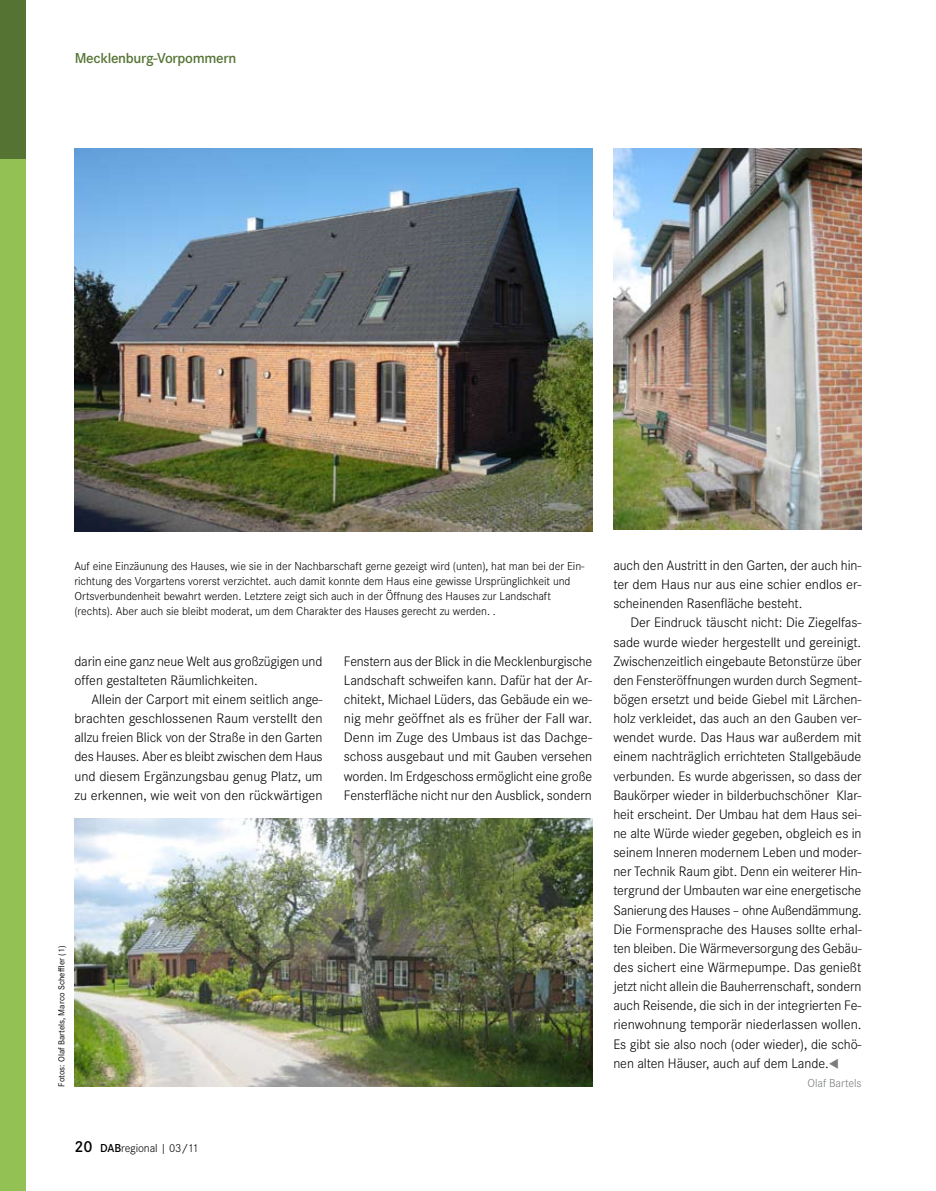
<style>
.page{position:relative;width:936px;height:1191px;background:#fff}
.page>*{position:absolute;margin:0;border:0;box-sizing:border-box;transform-origin:0 0}
.t1{font:600 15px "Corporate S";letter-spacing:-.02em;color:#557434}
.t2{font:300 14.25px/19.2px "Corporate S";letter-spacing:-.005em;color:#000;text-align:justify}
.t3{font:300 12px/15px "Corporate S";letter-spacing:-.005em;color:#000}
.t4{font:300 12px "Corporate S";letter-spacing:-.005em;color:#7b7c7e}
.t5{font:9px "Corporate S";color:#000}
.s1{color:#7b7c7e}
.s2{font-weight:600;font-size:16.5px}
.s3{font-weight:600}
</style>
<div class="page">
<div style="left:0;top:0;width:26px;height:1191px;background:#94c154"></div>
<div style="left:0;top:0;width:26px;height:159px;background:#557434"></div>
<img style="left:74px;top:149px;width:518px;height:382px">
<img style="left:74px;top:819px;width:518px;height:267px">
<img style="left:613px;top:149px;width:248px;height:381px">
<p class="t1" style="left:75px;top:49px;width:163px">Mecklenburg-Vorpommern</p>
<p class="t3" style="left:74px;top:558px;width:511px">Auf eine Einzäunung des Hauses, wie sie in der Nachbarschaft gerne gezeigt wird (unten), hat man bei der Ein&shy;richtung des Vorgartens vorerst verzichtet. auch damit konnte dem Haus eine gewisse Ursprünglichkeit und Ortsverbundenheit bewahrt werden. Letztere zeigt sich auch in der Öffnung des Hauses zur Landschaft (rechts). Aber auch sie bleibt moderat, um dem Charakter des Hauses gerecht zu werden. .</p>
<p class="t2" style="left:74px;top:651px;width:249px">darin eine ganz neue Welt aus großzügigen und offen gestalteten Räumlichkeiten.</p>
<p class="t2" style="left:74px;top:690px;width:250px;text-indent:17px">Allein der Carport mit einem seitlich ange&shy;brachten geschlossenen Raum verstellt den allzu freien Blick von der Straße in den Garten des Hauses. Aber es bleibt zwischen dem Haus und diesem Ergänzungsbau genug Platz, um zu erkennen, wie weit von den rückwärtigen</p>
<p class="t2" style="left:344px;top:651px;width:250px">Fenstern aus der Blick in die Mecklenburgische Landschaft schweifen kann. Dafür hat der Ar&shy;chitekt, Michael Lüders, das Gebäude ein we&shy;nig mehr geöffnet als es früher der Fall war.<br>Denn im Zuge des Umbaus ist das Dachge&shy;schoss ausgebaut und mit Gauben versehen worden. Im Erdgeschoss ermöglicht eine große Fensterfläche nicht nur den Ausblick, sondern</p>
<p class="t5" style="left:56px;top:1086px;width:142px;rotate:-90deg">Fotos: Olaf Bartels, Marco Scheffler (1)</p>
<p class="t2" style="left:613px;top:556px;width:250px">auch den Austritt in den Garten, der auch hin&shy;ter dem Haus nur aus eine schier endlos er&shy;scheinenden Rasenfläche besteht.</p>
<p class="t2" style="left:613px;top:613px;width:250px;text-indent:17px">Der Eindruck täuscht nicht: Die Ziegelfas&shy;sade wurde wieder hergestellt und gereinigt.<br>Zwischenzeitlich eingebaute Betonstürze über den Fensteröffnungen wurden durch Segment&shy;bögen ersetzt und beide Giebel mit Lärchen&shy;holz verkleidet, das auch an den Gauben ver&shy;wendet wurde. Das Haus war außerdem mit einem nachträglich errichteten Stallgebäude verbunden. Es wurde abgerissen, so dass der Baukörper wieder in bilderbuchschöner Klar&shy;heit erscheint. Der Umbau hat dem Haus sei&shy;ne alte Würde wieder gegeben, obgleich es in seinem Inneren modernem Leben und moder&shy;ner Technik Raum gibt. Denn ein weiterer Hin&shy;tergrund der Umbauten war eine energetische Sanierung des Hauses – ohne Außendämmung.<br>Die Formensprache des Hauses sollte erhal&shy;ten bleiben. Die Wärmeversorgung des Gebäu&shy;des sichert eine Wärmepumpe. Das genießt jetzt nicht allein die Bauherrenschaft, sondern auch Reisende, die sich in der integrierten Fe&shy;rienwohnung temporär niederlassen wollen.<br>Es gibt sie also noch (oder wieder), die schö&shy;nen alten Häuser, auch auf dem Lande.<span class="s1">▼</span></p>
<p class="t4" style="left:807px;top:1076px;width:55px">Olaf Bartels</p>
<p class="t3" style="left:74px;top:1141px;width:126px"><span class="s2">20</span> <span class="s3">DAB</span>regional | 03/11</p>
</div>
